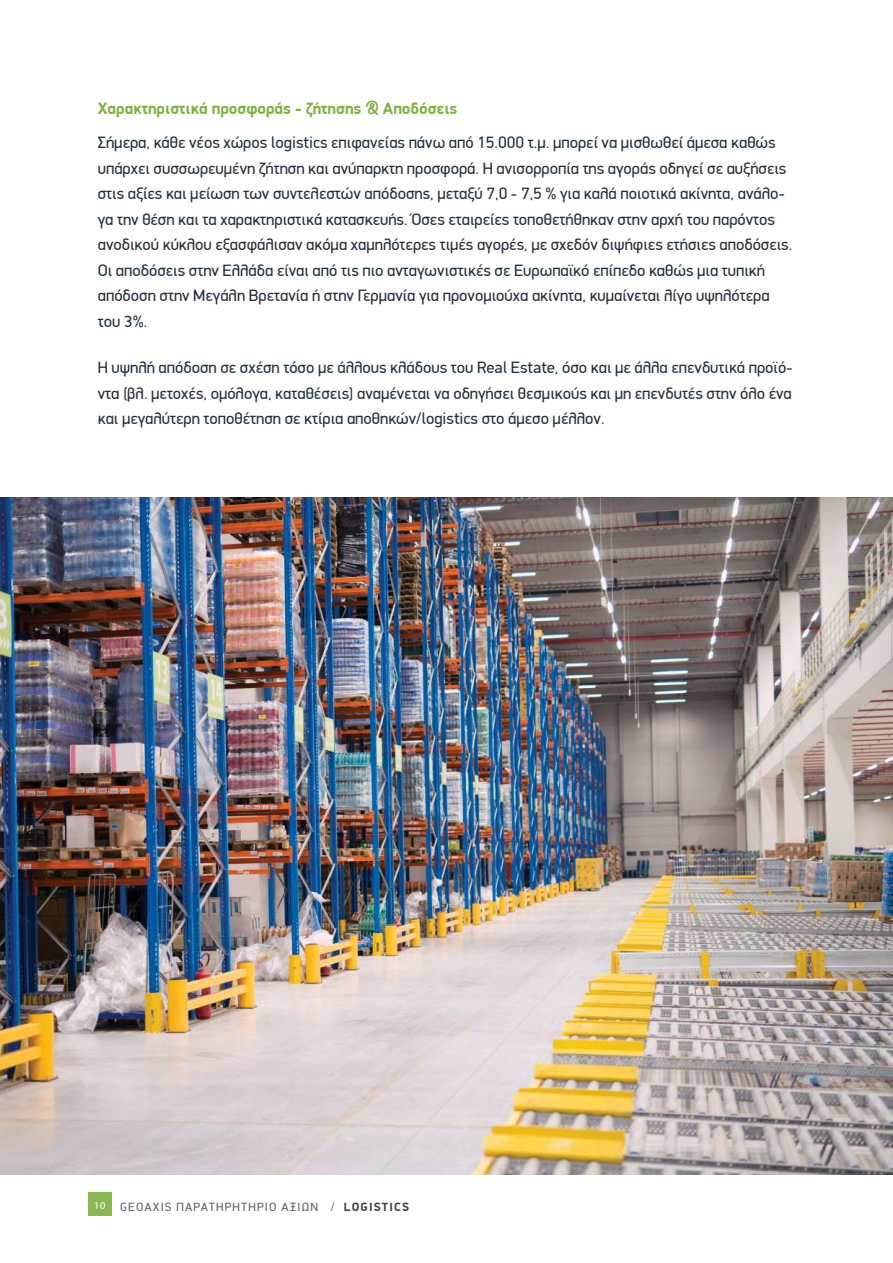
<style>
.page{position:relative;width:893px;height:1263px;background:#fff}
.page>*{position:absolute;margin:0;border:0;box-sizing:border-box;transform-origin:0 0}
.t1{font:16.5px/25.5px "PF Din Display";color:#20303b}
.t2{font:700 16.5px "PF Din Display";color:#7cb341}
.t3{font:12px "PF Din Display";letter-spacing:.1em;color:#626366}
.s1{font-family:"Myriad Pro";font-size:10.5px;color:#fff}
.s2{font-weight:700;color:#404042}
</style>
<div class="page">
<div style="left:88px;top:1193px;width:23px;height:23px;background:#8ab752"></div>
<img style="left:0;top:497px;width:893px;height:677px">
<p class="t2" style="left:98px;top:98px;width:361px">Χαρακτηριστικά προσφοράς - ζήτησης &amp; Αποδόσεις</p>
<p class="t1" style="left:98px;top:130px;width:696px">Σήμερα, κάθε νέος χώρος logistics επιφανείας πάνω από 15.000 τ.μ. μπορεί να μισθωθεί άμεσα καθώς υπάρχει συσσωρευμένη ζήτηση και ανύπαρκτη προσφορά. Η ανισορροπία της αγοράς οδηγεί σε αυξήσεις στις αξίες και μείωση των συντελεστών απόδοσης, μεταξύ 7,0 - 7,5 % για καλά ποιοτικά ακίνητα, ανάλο&shy;γα την θέση και τα χαρακτηριστικά κατασκευής. Όσες εταιρείες τοποθετήθηκαν στην αρχή του παρόντος ανοδικού κύκλου εξασφάλισαν ακόμα χαμηλότερες τιμές αγορές, με σχεδόν διψήφιες ετήσιες αποδόσεις.<br>Οι αποδόσεις στην Ελλάδα είναι από τις πιο ανταγωνιστικές σε Ευρωπαϊκό επίπεδο καθώς μια τυπική απόδοση στην Μεγάλη Βρετανία ή στην Γερμανία για προνομιούχα ακίνητα, κυμαίνεται λίγο υψηλότερα του 3%.</p>
<p class="t1" style="left:98px;top:355px;width:696px;text-align:justify">Η υψηλή απόδοση σε σχέση τόσο με άλλους κλάδους του Real Estate, όσο και με άλλα επενδυτικά προϊό&shy;ντα (βλ. μετοχές, ομόλογα, καταθέσεις) αναμένεται να οδηγήσει θεσμικούς και μη επενδυτές στην όλο ένα και μεγαλύτερη τοποθέτηση σε κτίρια αποθηκών/logistics στο άμεσο μέλλον.</p>
<p class="t3" style="left:94px;top:1199px;width:316px"><span class="s1">10</span> GEOAXIS ΠΑΡΑΤΗΡΗΤΗΡΙΟ ΑΞΙΩΝ / <span class="s2">LOGISTICS</span></p>
</div>
